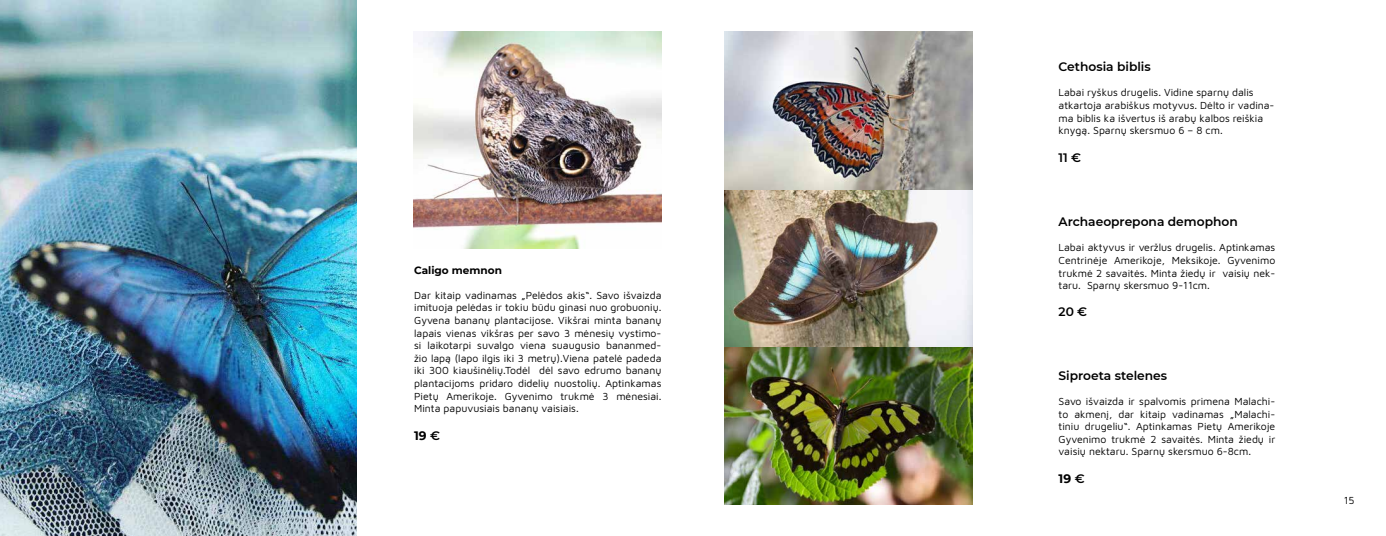
<style>
.page{position:relative;width:1386px;height:536px;background:#fff}
.page>*{position:absolute;margin:0;border:0;box-sizing:border-box;transform-origin:0 0}
.t1{font:600 12.25px "Montserrat";color:#000}
.t2{font:700 12.25px "Montserrat";color:#000}
.t3{font:10.5px/12.6px "Maven Pro";color:#000;text-align:justify}
.t4{font:700 10.5px "Montserrat";color:#000}
.s1{font-weight:600}
</style>
<div class="page">
<img style="left:0;top:0;width:357px;height:536px">
<img style="left:414px;top:32px;width:248px;height:216px">
<img style="left:724px;top:32px;width:248px;height:472px">
<p class="t4" style="left:414px;top:262px;width:89px">Caligo memnon</p>
<p class="t3" style="left:414px;top:288px;width:249px">Dar kitaip vadinamas „Pelėdos akis“. Savo išvaizda imituoja pelėdas ir tokiu būdu ginasi nuo grobuonių.<br>Gyvena bananų plantacijose. Vikšrai minta bananų lapais vienas vikšras per savo 3 mėnesių vystimo&shy;si laikotarpi suvalgo viena suaugusio bananmed&shy;žio lapą (lapo ilgis iki 3 metrų).Viena patelė padeda iki 300 kiaušinėlių.Todėl dėl savo edrumo bananų plantacijoms pridaro didelių nuostolių. Aptinkamas Pietų Amerikoje. Gyvenimo trukmė 3 mėnesiai.<br>Minta papuvusiais bananų vaisiais.</p>
<p class="t2" style="left:414px;top:426px;width:28px">19 <span class="s1">€</span></p>
<p class="t1" style="left:1059px;top:58px;width:94px">Cethosia biblis</p>
<p class="t3" style="left:1059px;top:86px;width:217px;text-align:left">Labai ryškus drugelis. Vidine sparnų dalis atkartoja arabiškus motyvus. Dėlto ir vadina&shy;ma biblis ka išvertus iš arabų kalbos reiškia knygą. Sparnų skersmuo 6 – 8 cm.</p>
<p class="t1" style="left:1059px;top:148px;width:24px">11 €</p>
<p class="t1" style="left:1059px;top:213px;width:181px">Archaeoprepona demophon</p>
<p class="t3" style="left:1059px;top:241px;width:218px">Labai aktyvus ir veržlus drugelis. Aptinkamas Centrinėje Amerikoje, Meksikoje. Gyvenimo trukmė 2 savaitės. Minta žiedų ir vaisių nek&shy;taru. Sparnų skersmuo 9-11cm.</p>
<p class="t1" style="left:1059px;top:303px;width:30px">20 €</p>
<p class="t1" style="left:1059px;top:366px;width:110px">Siproeta stelenes</p>
<p class="t3" style="left:1059px;top:394px;width:218px">Savo išvaizda ir spalvomis primena Malachi&shy;to akmenį, dar kitaip vadinamas „Malachi&shy;tiniu drugeliu“. Aptinkamas Pietų Amerikoje Gyvenimo trukmė 2 savaitės. Minta žiedų ir vaisių nektaru. Sparnų skersmuo 6-8cm.</p>
<p class="t2" style="left:1059px;top:469px;width:28px">19 <span class="s1">€</span></p>
<p class="t3" style="left:1344px;top:493px;width:12px">15</p>
</div>
